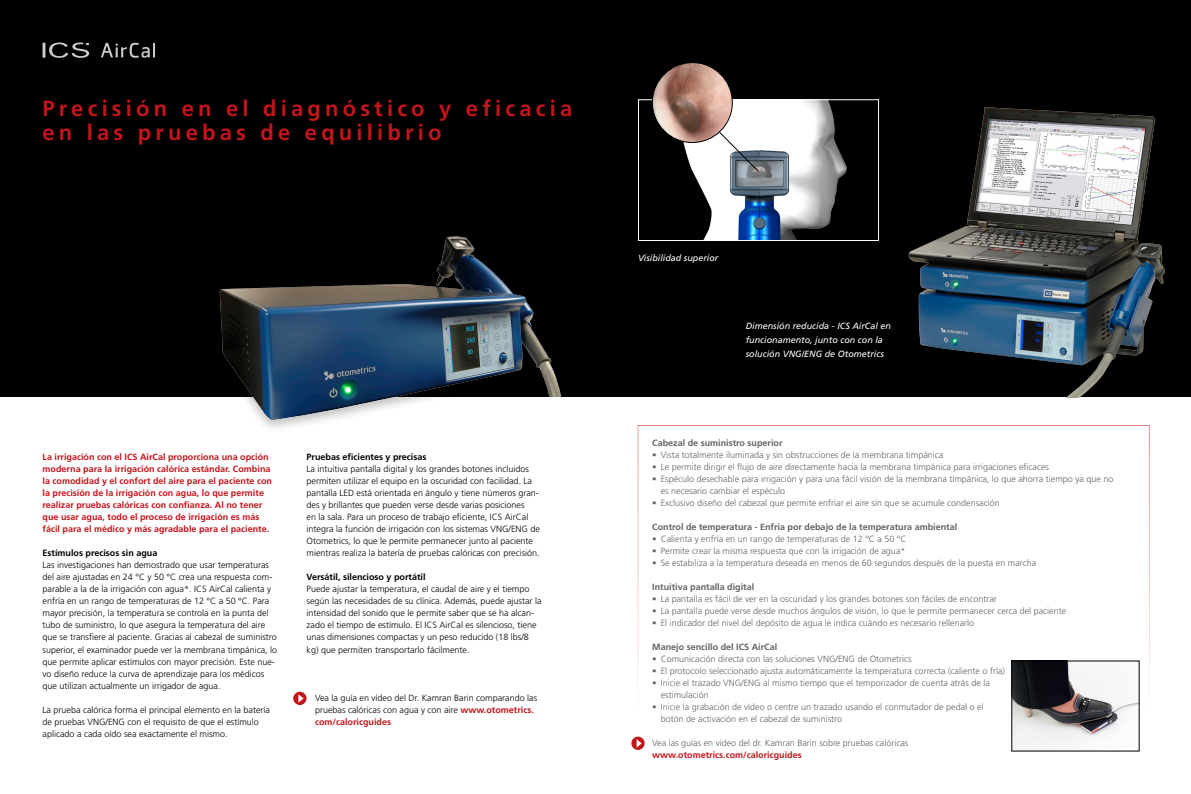
<style>
.page{position:relative;width:1191px;height:794px;background:#fff}
.page>*{position:absolute;margin:0;border:0;box-sizing:border-box;transform-origin:0 0}
.t1{font:700 22px/24px "Frutiger";letter-spacing:.19em;color:#c3151c}
.t2{font:300 9px/12px "Frutiger";color:#000}
.t3{font:300 9px/12px "Frutiger";color:#636366}
.t4{font:700 9px/12px "Frutiger";color:#c3151c}
.t5{font:700 9px "Frutiger";color:#636366}
.t6{font:italic 9px/14px "Frutiger";color:#fff}
.t7{font:700 9px "Frutiger";color:#000}
.s1{font-weight:700;color:#c3151c}
</style>
<div class="page">
<svg style="left:638px;top:425px;width:511px;height:287px"></svg>
<div style="left:0;top:0;width:595px;height:397px;background:#000"></div>
<svg style="left:631px;top:736px;width:13px;height:14px"></svg>
<svg style="left:636px;top:739px;width:6px;height:8px"></svg>
<svg style="left:101px;top:43px;width:54px;height:15px"></svg>
<svg style="left:43px;top:43px;width:46px;height:15px"></svg>
<div style="left:293px;top:691px;width:13px;height:14px;background:#c3151c;border-radius:50%"></div>
<svg style="left:298px;top:694px;width:6px;height:8px"></svg>
<div style="left:211px;top:233px;width:360px;height:205px;background:#000;opacity:.25"></div>
<img style="left:211px;top:233px;width:351px;height:190px">
<div style="left:595px;top:0;width:596px;height:397px;background:#000"></div>
<img style="left:674px;top:101px;width:153px;height:138px">
<div style="left:638px;top:99px;width:241px;height:142px;border:1px solid #fff"></div>
<div style="left:535px;top:397px;width:60px;height:53px;background:#fff"></div>
<img style="left:827px;top:99px;width:338px;height:298px">
<img style="left:652px;top:63px;width:80px;height:79px;border-radius:40px">
<div style="left:652px;top:62px;width:81px;height:81px;border:1px solid #000;border-radius:50%"></div>
<svg style="left:718px;top:131px;width:42px;height:42px;background:#c2c6ca"></svg>
<img style="left:1013px;top:663px;width:124px;height:86px">
<div style="left:1011px;top:661px;width:128px;height:90px;border:1px solid #000"></div>
<h1 class="t1" style="left:43px;top:96px;width:531px">Precisión en el diagnóstico y eficacia en las pruebas de equilibrio</h1>
<p class="t4" style="left:43px;top:451px;width:231px">La irrigación con el ICS AirCal proporciona una opción moderna para la irrigación calórica estándar. Combina la comodidad y el confort del aire para el paciente con la precisión de la irrigación con agua, lo que permite realizar pruebas calóricas con confianza. Al no tener que usar agua, todo el proceso de irrigación es más fácil para el médico y más agradable para el paciente.</p>
<p class="t7" style="left:43px;top:548px;width:116px">Estímulos precisos sin agua</p>
<p class="t2" style="left:43px;top:559px;width:236px">Las investigaciones han demostrado que usar temperaturas del aire ajustadas en 24 °C y 50 °C crea una respuesta com&shy;parable a la de la irrigación con agua*. ICS AirCal calienta y enfría en un rango de temperaturas de 12 °C a 50 °C. Para mayor precisión, la temperatura se controla en la punta del tubo de suministro, lo que asegura la temperatura del aire que se transfiere al paciente. Gracias al cabezal de suministro superior, el examinador puede ver la membrana timpánica, lo que permite aplicar estímulos con mayor precisión. Este nue&shy;vo diseño reduce la curva de aprendizaje para los médicos que utilizan actualmente un irrigador de agua.</p>
<p class="t2" style="left:43px;top:703px;width:229px">La prueba calórica forma el principal elemento en la batería de pruebas VNG/ENG con el requisito de que el estímulo aplicado a cada oído sea exactamente el mismo.</p>
<p class="t7" style="left:306px;top:452px;width:121px">Pruebas eficientes y precisas</p>
<p class="t2" style="left:306px;top:463px;width:235px">La intuitiva pantalla digital y los grandes botones incluidos permiten utilizar el equipo en la oscuridad con facilidad. La pantalla LED está orientada en ángulo y tiene números gran&shy;des y brillantes que pueden verse desde varias posiciones<br>en la sala. Para un proceso de trabajo eficiente, ICS AirCal integra la función de irrigación con los sistemas VNG/ENG de Otometrics, lo que le permite permanecer junto al paciente mientras realiza la batería de pruebas calóricas con precisión.</p>
<p class="t7" style="left:306px;top:572px;width:121px">Versátil, silencioso y portátil</p>
<p class="t2" style="left:306px;top:583px;width:237px">Puede ajustar la temperatura, el caudal de aire y el tiempo según las necesidades de su clínica. Además, puede ajustar la intensidad del sonido que le permite saber que se ha alcan&shy;zado el tiempo de estímulo. El ICS AirCal es silencioso, tiene unas dimensiones compactas y un peso reducido (18 lbs/8 kg) que permiten transportarlo fácilmente.</p>
<p class="t2" style="left:315px;top:691px;width:224px">Vea la guía en vídeo del Dr. Kamran Barin comparando las pruebas calóricas con agua y con aire <span class="s1">www.otometrics. com/caloricguides</span></p>
<p class="t6" style="left:638px;top:251px;width:82px">Visibilidad superior</p>
<p class="t6" style="left:746px;top:319px;width:147px">Dimensión reducida - ICS AirCal en funcionamento, junto con con la solución VNG/ENG de Otometrics</p>
<p class="t5" style="left:652px;top:438px;width:132px">Cabezal de suministro superior</p>
<p class="t3" style="left:652px;top:449px;width:293px">• Vista totalmente iluminada y sin obstrucciones de la membrana timpánica</p>
<p class="t3" style="left:652px;top:461px;width:398px">• Le permite dirigir el flujo de aire directamente hacia la membrana timpánica para irrigaciones eficaces</p>
<p class="t3" style="left:660px;top:473px;width:454px;text-indent:-9px">• Espéculo desechable para irrigación y para una fácil visión de la membrana timpánica, lo que ahorra tiempo ya que no es necesario cambiar el espéculo</p>
<p class="t3" style="left:652px;top:497px;width:349px">• Exclusivo diseño del cabezal que permite enfriar el aire sin que se acumule condensación</p>
<p class="t5" style="left:652px;top:522px;width:306px">Control de temperatura - Enfría por debajo de la temperatura ambiental</p>
<p class="t3" style="left:652px;top:533px;width:256px">• Calienta y enfría en un rango de temperaturas de 12 °C a 50 °C</p>
<p class="t3" style="left:652px;top:545px;width:255px">• Permite crear la misma respuesta que con la irrigación de agua*</p>
<p class="t3" style="left:652px;top:557px;width:385px">• Se estabiliza a la temperatura deseada en menos de 60 segundos después de la puesta en marcha</p>
<p class="t5" style="left:652px;top:582px;width:104px">Intuitiva pantalla digital</p>
<p class="t3" style="left:652px;top:593px;width:346px">• La pantalla es fácil de ver en la oscuridad y los grandes botones son fáciles de encontrar</p>
<p class="t3" style="left:652px;top:605px;width:415px">• La pantalla puede verse desde muchos ángulos de visión, lo que le permite permanecer cerca del paciente</p>
<p class="t3" style="left:652px;top:617px;width:323px">• El indicador del nivel del depósito de agua le indica cuándo es necesario rellenarlo</p>
<p class="t5" style="left:652px;top:642px;width:127px">Manejo sencillo del ICS AirCal</p>
<p class="t3" style="left:652px;top:653px;width:261px">• Comunicación directa con las soluciones VNG/ENG de Otometrics</p>
<p class="t3" style="left:652px;top:665px;width:354px">• El protocolo seleccionado ajusta automáticamente la temperatura correcta (caliente o fría)</p>
<p class="t3" style="left:660px;top:677px;width:331px;text-indent:-9px">• Inicie el trazado VNG/ENG al mismo tiempo que el temporizador de cuenta atrás de la estimulación</p>
<p class="t3" style="left:660px;top:701px;width:324px;text-indent:-9px">• Inicie la grabación de vídeo o centre un trazado usando el conmutador de pedal o el botón de activación en el cabezal de suministro</p>
<p class="t3" style="left:652px;top:737px;width:258px">Vea las guías en vídeo del dr. Kamran Barin sobre pruebas calóricas</p>
<p class="t4" style="left:652px;top:749px;width:151px">www.otometrics.com/caloricguides</p>
</div>
